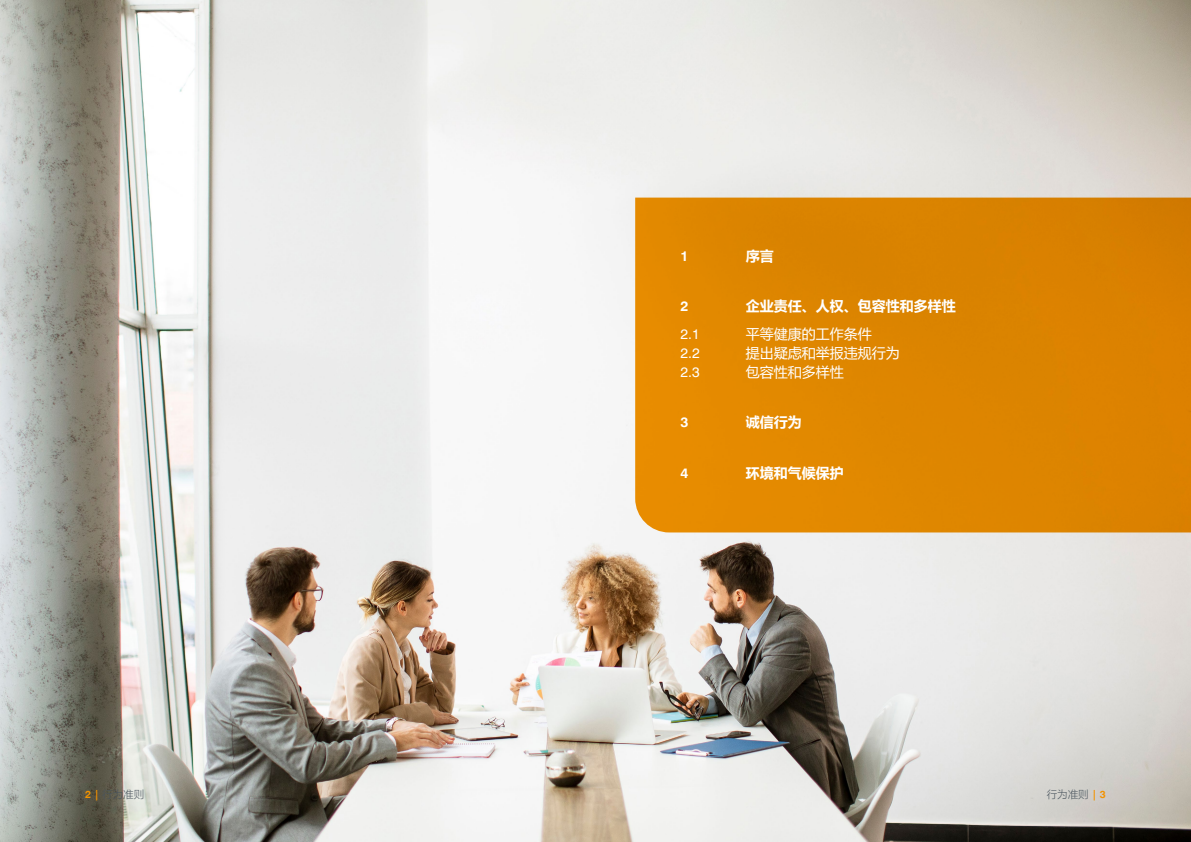
<style>
.page{position:relative;width:1191px;height:842px;background:#fff}
.page>*{position:absolute;margin:0;border:0;box-sizing:border-box;transform-origin:0 0}
.t1{font:700 14px "Microsoft Ya Hei";color:#fff}
.t2{font:14px "Microsoft Ya Hei";color:#fff}
.t3{font:14px "Swiss 721 BT";color:#fff}
.t4{font:700 14px "Swiss 721 BT";color:#fff}
.t5{font:300 10.5px "Microsoft Ya Hei";color:#49545d}
.s1{font-family:"Swiss 721 BT";font-weight:700;color:#f39200}
</style>
<div class="page">
<img style="left:0;top:0;width:1191px;height:842px">
<svg style="left:635px;top:198px;width:556px;height:334px;background:#de8500"></svg>
<p class="t4" style="left:680px;top:247px;width:9px">1</p>
<p class="t1" style="left:746px;top:246px;width:29px">序言</p>
<p class="t4" style="left:680px;top:298px;width:9px">2</p>
<p class="t1" style="left:746px;top:296px;width:211px">企业责任、人权、包容性和多样性</p>
<p class="t3" style="left:680px;top:326px;width:21px">2.1</p>
<p class="t2" style="left:746px;top:325px;width:127px">平等健康的工作条件</p>
<p class="t3" style="left:680px;top:345px;width:21px">2.2</p>
<p class="t2" style="left:746px;top:344px;width:155px">提出疑虑和举报违规行为</p>
<p class="t3" style="left:680px;top:364px;width:21px">2.3</p>
<p class="t2" style="left:746px;top:363px;width:99px">包容性和多样性</p>
<p class="t4" style="left:680px;top:414px;width:9px">3</p>
<p class="t1" style="left:746px;top:413px;width:57px">诚信行为</p>
<p class="t4" style="left:680px;top:464px;width:9px">4</p>
<p class="t1" style="left:746px;top:463px;width:99px">环境和气候保护</p>
<p class="t5" style="left:85px;top:787px;width:61px"><span class="s1">2 |</span> 行为准则</p>
<p class="t5" style="left:1046px;top:787px;width:61px">行为准则 <span class="s1">| 3</span></p>
</div>
